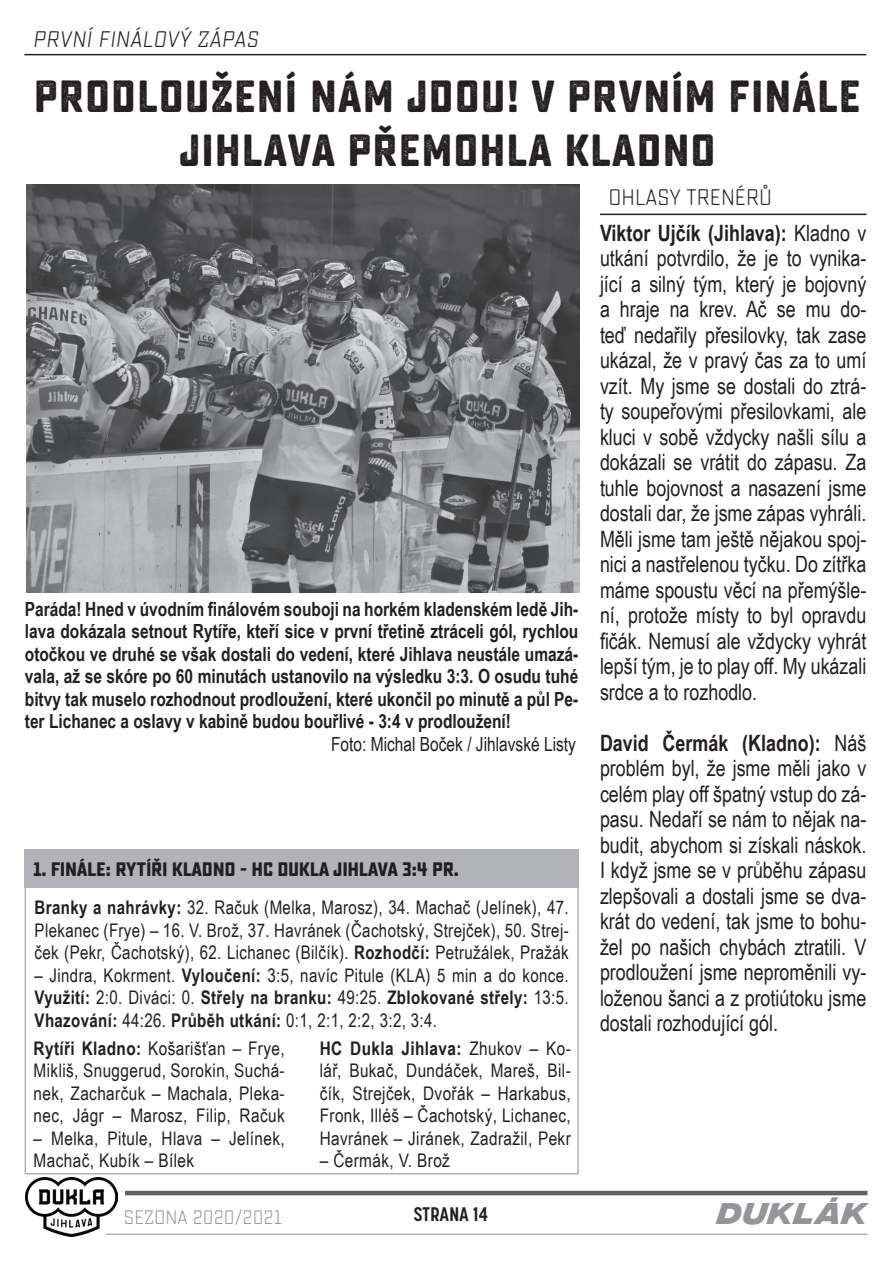
<style>
.page{position:relative;width:893px;height:1263px;background:#fff}
.page>*{position:absolute;margin:0;border:0;box-sizing:border-box;transform-origin:0 0}
.t1{font:45px/54px "Sucrose Bold One";letter-spacing:.02em;color:#231f20;text-align:center}
.t2{font:30px "integral cf bold oblique";letter-spacing:.05em;color:#939598}
.t3{font:22.5px/25.5px "Arial Narrow";color:#231f20;text-align:justify}
.t4{font:22.5px "Sucrose Slant";letter-spacing:.02em;color:#231f20}
.t5{font:22.5px "Sucrose One";color:#231f20}
.t6{font:700 19.5px/22.5px "Arial Narrow";color:#231f20;text-align:justify}
.t7{font:700 19.5px "Sucrose";letter-spacing:-.02em;color:#231f20}
.t8{font:19.5px "Arial Narrow";color:#231f20}
.t9{font:19.5px "Sucrose One";color:#939598}
.t10{font:700 19.5px "Korolev Condensed";letter-spacing:.02em;color:#231f20}
.t11{font:18.75px/22.5px "Arial Narrow";letter-spacing:.02em;color:#231f20;text-align:justify}
.s1{font-weight:700}
</style>
<div class="page">
<hr style="left:24px;top:54px;width:842px;height:1px;background:#231f20">
<img style="left:26px;top:185px;width:554px;height:407px">
<hr style="left:600px;top:214px;width:266px;height:1px;background:#231f20">
<hr style="left:125px;top:1191px;width:742px;height:4px;background:#636366">
<hr style="left:106px;top:1233px;width:761px;height:2px;background:#aeafb3">
<img style="left:26px;top:1177px;width:92px;height:59px">
<div style="left:25px;top:849px;width:554px;height:39px;background:#b2b3b7"></div>
<p class="t4" style="left:33px;top:27px;width:227px">PRVNÍ FINÁLOVÝ ZÁPAS</p>
<p class="t1" style="left:34px;top:70px;width:828px">PRODLOUŽENÍ NÁM JDOU! V PRVNÍM FINÁLE<br>JIHLAVA PŘEMOHLA KLADNO</p>
<p class="t5" style="left:608px;top:185px;width:165px">OHLASY TRENÉRŮ</p>
<p class="t6" style="left:25px;top:597px;width:555px">Paráda! Hned v úvodním finálovém souboji na horkém kladenském ledě Jih&shy;lava dokázala setnout Rytíře, kteří sice v první třetině ztráceli gól, rychlou otočkou ve druhé se však dostali do vedení, které Jihlava neustále umazá&shy;vala, až se skóre po 60 minutách ustanovilo na výsledku 3:3. O osudu tuhé bitvy tak muselo rozhodnout prodloužení, které ukončil po minutě a půl Pe&shy;ter Lichanec a oslavy v kabině budou bouřlivé - 3:4 v prodloužení!</p>
<p class="t8" style="left:331px;top:730px;width:246px">Foto: Michal Boček / Jihlavské Listy</p>
<p class="t7" style="left:33px;top:858px;width:427px">1. FINÁLE: RYTÍŘI KLADNO - HC DUKLA JIHLAVA 3:4 PR.</p>
<p class="t11" style="left:35px;top:896px;width:536px"><span class="s1">Branky a nahrávky:</span> 32. Račuk (Melka, Marosz), 34. Machač (Jelínek), 47.<br>Plekanec (Frye) – 16. V. Brož, 37. Havránek (Čachotský, Strejček), 50. Strej&shy;ček (Pekr, Čachotský), 62. Lichanec (Bilčík). <span class="s1">Rozhodčí:</span> Petružálek, Pražák</p>
<p class="t11" style="left:35px;top:963px;width:536px">– Jindra, Kokrment. <span class="s1">Vyloučení:</span> 3:5, navíc Pitule (KLA) 5 min a do konce.<br><span class="s1">Využití:</span> 2:0. Diváci: 0. <span class="s1">Střely na branku:</span> 49:25. <span class="s1">Zblokované střely:</span> 13:5.<br><span class="s1">Vhazování:</span> 44:26. <span class="s1">Průběh utkání:</span> 0:1, 2:1, 2:2, 3:2, 3:4.</p>
<p class="t11" style="left:34px;top:1036px;width:253px"><span class="s1">Rytíři Kladno:</span> Košarišťan – Frye, Mikliš, Snuggerud, Sorokin, Suchá&shy;nek, Zacharčuk – Machala, Pleka&shy;nec, Jágr – Marosz, Filip, Račuk</p>
<p class="t11" style="left:34px;top:1126px;width:253px">– Melka, Pitule, Hlava – Jelínek,<br>Machač, Kubík – Bílek</p>
<p class="t11" style="left:320px;top:1036px;width:253px"><span class="s1">HC Dukla Jihlava:</span> Zhukov – Ko&shy;lář, Bukač, Dundáček, Mareš, Bil&shy;čík, Strejček, Dvořák – Harkabus, Fronk, Illéš – Čachotský, Lichanec, Havránek – Jiránek, Zadražil, Pekr</p>
<p class="t11" style="left:320px;top:1149px;width:132px">– Čermák, V. Brož</p>
<p class="t3" style="left:600px;top:219px;width:268px"><span class="s1">Viktor Ujčík (Jihlava):</span> Kladno v utkání potvrdilo, že je to vynika&shy;jící a silný tým, který je bojovný a hraje na krev. Ač se mu do&shy;teď nedařily přesilovky, tak zase ukázal, že v pravý čas za to umí vzít. My jsme se dostali do ztrá&shy;ty soupeřovými přesilovkami, ale kluci v sobě vždycky našli sílu a dokázali se vrátit do zápasu. Za tuhle bojovnost a nasazení jsme dostali dar, že jsme zápas vyhráli.<br>Měli jsme tam ještě nějakou spoj&shy;nici a nastřelenou tyčku. Do zítřka máme spoustu věcí na přemýšle&shy;ní, protože místy to byl opravdu fičák. Nemusí ale vždycky vyhrát lepší tým, je to play off. My ukázali srdce a to rozhodlo.</p>
<p class="t3" style="left:600px;top:729px;width:268px"><span class="s1">David Čermák (Kladno):</span> Náš problém byl, že jsme měli jako v celém play off špatný vstup do zá&shy;pasu. Nedaří se nám to nějak na&shy;budit, abychom si získali náskok.<br>I když jsme se v průběhu zápasu zlepšovali a dostali jsme se dva&shy;krát do vedení, tak jsme to bohu&shy;žel po našich chybách ztratili. V prodloužení jsme neproměnili vy&shy;loženou šanci a z protiútoku jsme dostali rozhodující gól.</p>
<p class="t9" style="left:124px;top:1207px;width:160px">SEZONA 2020/2021</p>
<p class="t10" style="left:414px;top:1203px;width:76px">STRANA 14</p>
<p class="t2" style="left:718px;top:1196px;width:151px">DUKLÁK</p>
</div>
